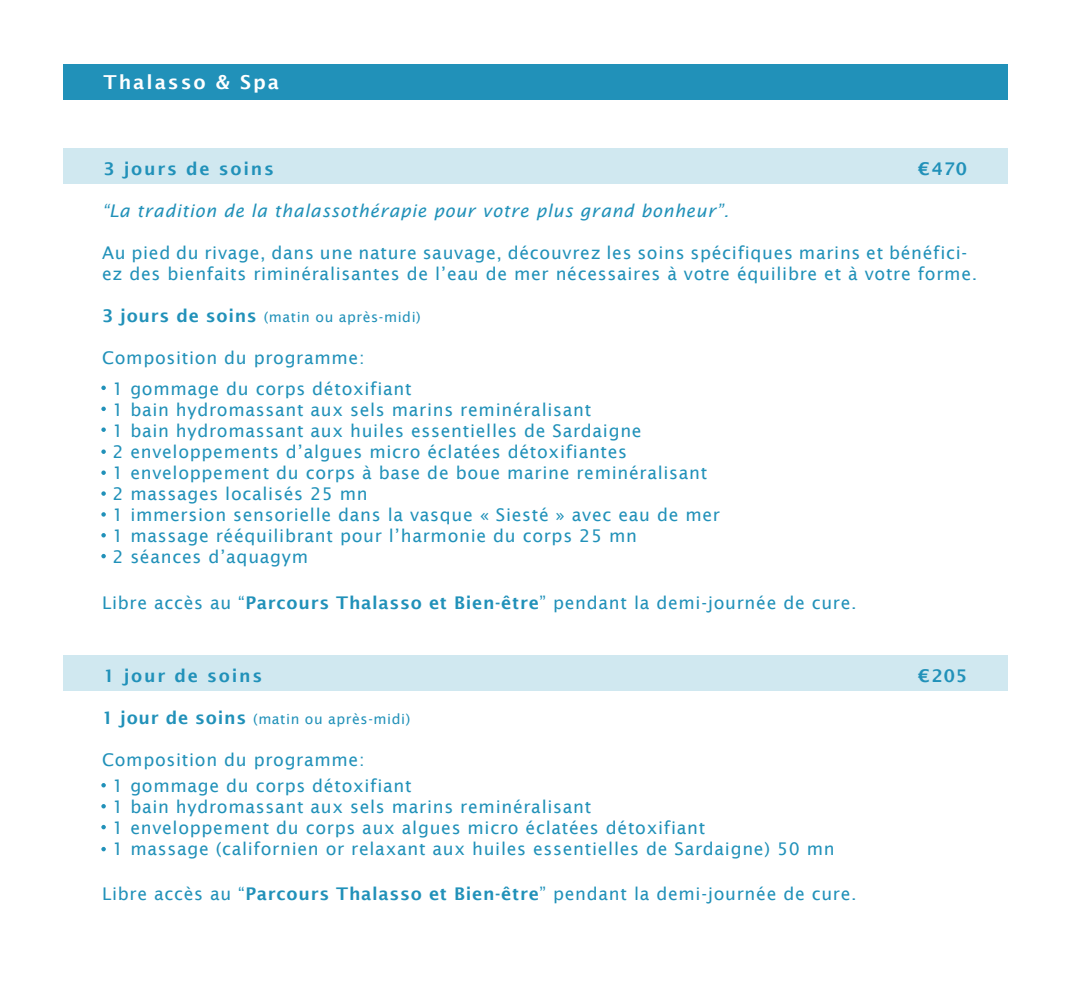
<style>
.page{position:relative;width:1072px;height:985px;background:#fff}
.page>*{position:absolute;margin:0;border:0;box-sizing:border-box;transform-origin:0 0}
.t1{font:600 19.25px "Lucida Sans";letter-spacing:.1em;color:#fff}
.t2{font:17.5px/21px "Lucida Sans";letter-spacing:.04em;color:#2191b9}
.t3{font:italic 17.5px "Lucida Sans";letter-spacing:.04em;color:#2191b9}
.t4{font:600 17.5px "Lucida Sans";letter-spacing:.1em;color:#2191b9}
.t5{font:14px "Lucida Sans";letter-spacing:.04em;color:#2191b9}
.s1{font-weight:600;font-size:17.5px}
.s2{font-weight:600}
</style>
<div class="page">
<div style="left:64px;top:65px;width:944px;height:35px;background:#2191b9"></div>
<div style="left:64px;top:148px;width:944px;height:35px;background:#d0e8f0"></div>
<svg style="left:101px;top:385px;width:5px;height:5px"></svg>
<svg style="left:101px;top:406px;width:5px;height:5px"></svg>
<svg style="left:101px;top:427px;width:5px;height:5px"></svg>
<svg style="left:101px;top:449px;width:5px;height:5px"></svg>
<svg style="left:101px;top:470px;width:5px;height:5px"></svg>
<svg style="left:101px;top:491px;width:5px;height:5px"></svg>
<svg style="left:101px;top:512px;width:5px;height:4px"></svg>
<svg style="left:101px;top:533px;width:5px;height:4px"></svg>
<svg style="left:101px;top:554px;width:5px;height:4px"></svg>
<div style="left:64px;top:655px;width:944px;height:35px;background:#d0e8f0"></div>
<svg style="left:101px;top:783px;width:5px;height:4px"></svg>
<svg style="left:101px;top:804px;width:5px;height:4px"></svg>
<svg style="left:101px;top:825px;width:5px;height:4px"></svg>
<svg style="left:101px;top:847px;width:5px;height:4px"></svg>
<p class="t1" style="left:103px;top:71px;width:177px">Thalasso &amp; Spa</p>
<p class="t4" style="left:103px;top:159px;width:172px">3 jours de soins</p>
<p class="t4" style="left:918px;top:159px;width:50px">€470</p>
<p class="t3" style="left:102px;top:200px;width:628px">“La tradition de la thalassothérapie pour votre plus grand bonheur”.</p>
<p class="t2" style="left:102px;top:242px;width:876px">Au pied du rivage, dans une nature sauvage, découvrez les soins spécifiques marins et bénéfici&shy;ez des bienfaits riminéralisantes de l’eau de mer nécessaires à votre équilibre et à votre forme.</p>
<p class="t5" style="left:102px;top:309px;width:320px"><span class="s1">3 jours de soins</span> (matin ou après-midi)</p>
<p class="t2" style="left:102px;top:347px;width:264px">Composition du programme:</p>
<p class="t2" style="left:112px;top:378px;width:609px">1 gommage du corps détoxifiant<br>1 bain hydromassant aux sels marins reminéralisant<br>1 bain hydromassant aux huiles essentielles de Sardaigne<br>2 enveloppements d’algues micro éclatées détoxifiantes<br>1 enveloppement du corps à base de boue marine reminéralisant 2 massages localisés 25 mn<br>1 immersion sensorielle dans la vasque « Siesté » avec eau de mer 1 massage rééquilibrant pour l’harmonie du corps 25 mn<br>2 séances d’aquagym</p>
<p class="t2" style="left:102px;top:592px;width:756px">Libre accès au “<span class="s2">Parcours Thalasso et Bien-être</span>” pendant la demi-journée de cure.</p>
<p class="t4" style="left:103px;top:666px;width:160px">1 jour de soins</p>
<p class="t5" style="left:102px;top:711px;width:310px"><span class="s1">1 jour de soins</span> (matin ou après-midi)</p>
<p class="t2" style="left:102px;top:749px;width:264px">Composition du programme:</p>
<p class="t2" style="left:112px;top:775px;width:723px">1 gommage du corps détoxifiant<br>1 bain hydromassant aux sels marins reminéralisant<br>1 enveloppement du corps aux algues micro éclatées détoxifiant<br>1 massage (californien or relaxant aux huiles essentielles de Sardaigne) 50 mn</p>
<p class="t2" style="left:102px;top:883px;width:756px">Libre accès au “<span class="s2">Parcours Thalasso et Bien-être</span>” pendant la demi-journée de cure.</p>
<p class="t4" style="left:918px;top:665px;width:50px">€205</p>
</div>
